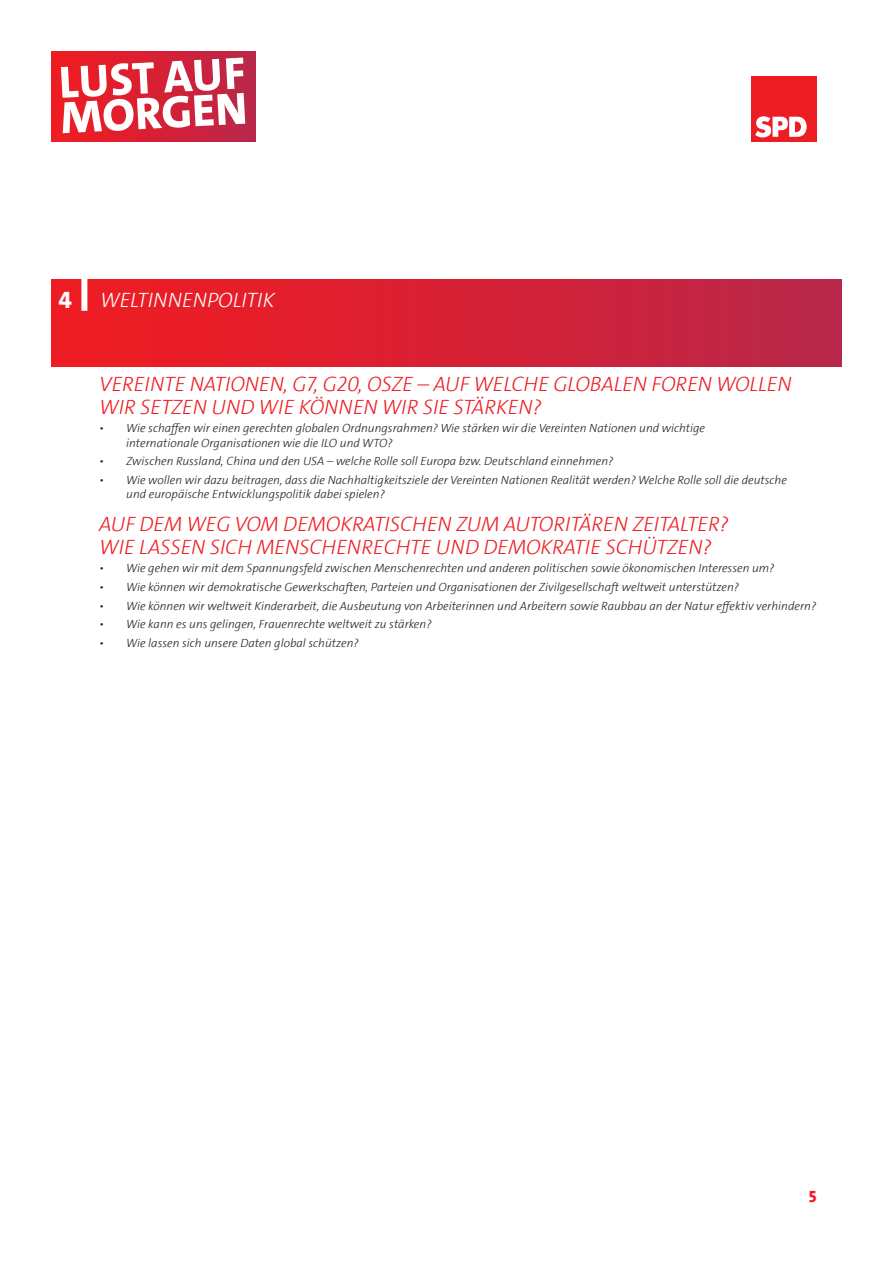
<style>
.page{position:relative;width:893px;height:1263px;background:#fff}
.page>*{position:absolute;margin:0;border:0;box-sizing:border-box;transform-origin:0 0}
.t1{font:italic 300 21px/22.5px "SPD The Sans Versal";letter-spacing:-.005em;color:#ee1d23}
.t2{font:italic 300 21px "SPD The Sans Versal";letter-spacing:-.005em;color:#fff}
.t3{font:800 16.5px "SPD The Sans Versal";color:#ee1d23}
.t4{font:italic 300 12px/14.4px "SPD The Sans";color:#231f20}
.s1{font-weight:800;font-style:normal;font-size:24px}
</style>
<div class="page">
<div style="left:751px;top:76px;width:65px;height:66px;background:#ee1d23"></div>
<svg style="left:755px;top:116px;width:52px;height:21px"></svg>
<div style="left:51px;top:51px;width:204px;height:91px;background:linear-gradient(to right,#f21b20,#ba274a)"></div>
<svg style="left:61px;top:58px;width:184px;height:75px"></svg>
<div style="left:51px;top:280px;width:791px;height:86px;background:linear-gradient(to right,#f21b20,#ba2649)"></div>
<div style="left:81px;top:280px;width:6px;height:31px;background:#fff"></div>
<h1 class="t2" style="left:58px;top:287px;width:218px"><span class="s1">4</span> WELTINNENPOLITIK</h1>
<h1 class="t1" style="left:99px;top:373px;width:694px">VEREINTE NATIONEN, G7, G20, OSZE – AUF WELCHE GLOBALEN FOREN WOLLEN<br>WIR SETZEN UND WIE KÖNNEN WIR SIE STÄRKEN?</h1>
<p class="t4" style="left:126px;top:421px;width:580px;text-indent:-27px">• Wie schaffen wir einen gerechten globalen Ordnungsrahmen? Wie stärken wir die Vereinten Nationen und wichtige internationale Organisationen wie die ILO und WTO?</p>
<p class="t4" style="left:99px;top:454px;width:516px">• Zwischen Russland, China und den USA – welche Rolle soll Europa bzw. Deutschland einnehmen?</p>
<p class="t4" style="left:126px;top:473px;width:662px;text-indent:-27px">• Wie wollen wir dazu beitragen, dass die Nachhaltigkeitsziele der Vereinten Nationen Realität werden? Welche Rolle soll die deutsche und europäische Entwicklungspolitik dabei spielen?</p>
<h1 class="t1" style="left:99px;top:513px;width:631px">AUF DEM WEG VOM DEMOKRATISCHEN ZUM AUTORITÄREN ZEITALTER?<br>WIE LASSEN SICH MENSCHENRECHTE UND DEMOKRATIE SCHÜTZEN?</h1>
<p class="t4" style="left:99px;top:561px;width:677px">• Wie gehen wir mit dem Spannungsfeld zwischen Menschenrechten und anderen politischen sowie ökonomischen Interessen um?</p>
<p class="t4" style="left:99px;top:580px;width:641px">• Wie können wir demokratische Gewerkschaften, Parteien und Organisationen der Zivilgesellschaft weltweit unterstützen?</p>
<p class="t4" style="left:99px;top:598px;width:718px">• Wie können wir weltweit Kinderarbeit, die Ausbeutung von Arbeiterinnen und Arbeitern sowie Raubbau an der Natur effektiv verhindern?</p>
<p class="t4" style="left:99px;top:617px;width:334px">• Wie kann es uns gelingen, Frauenrechte weltweit zu stärken?</p>
<p class="t4" style="left:99px;top:636px;width:261px">• Wie lassen sich unsere Daten global schützen?</p>
<h2 class="t3" style="left:809px;top:1186px;width:9px">5</h2>
</div>
